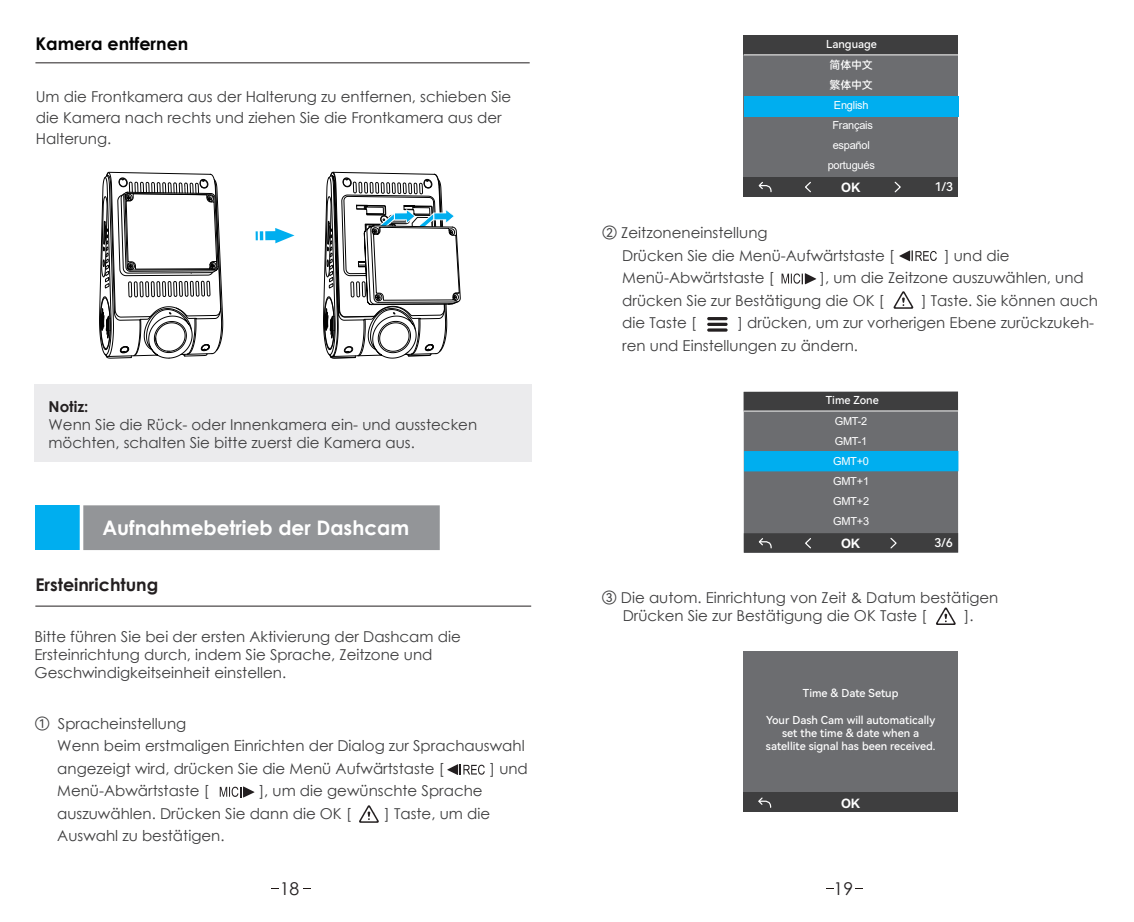
<style>
.page{position:relative;width:1134px;height:922px;background:#fff}
.page>*{position:absolute;margin:0;border:0;box-sizing:border-box;transform-origin:0 0}
.t1{font:700 20px "Century Gothic";color:#fff}
.t2{font:700 17.5px "Century Gothic";color:#030303}
.t3{font:700 17.5px "Century Gothic";color:#231f20}
.t4{font:17.5px "Century Gothic";color:#231f20}
.t5{font:15px/18px "Century Gothic";color:#3e3e3f}
.t6{font:700 15px "Century Gothic";color:#231f20}
.t7{font:12.75px "Harmony OS Sans SC Bold";color:#fff}
.t8{font:12px "Harmony OS Sans SC Medium";color:#fff}
.t9{font:11px/20.2px "Harmony OS Sans SC Medium";color:#fff;text-align:center}
.t10{font:11px/20px "Arial";letter-spacing:-.02em;color:#fff}
.s1{font-family:"Harmony OS Sans SC"}
</style>
<div class="page">
<div style="left:34px;top:384px;width:497px;height:77px;background:#ebebed"></div>
<hr style="left:35px;top:62px;width:495px;height:1px;background:#231f20">
<div style="left:35px;top:505px;width:128px;height:45px;background:#00aeef"></div>
<div style="left:80px;top:505px;width:360px;height:45px;background:#939598"></div>
<hr style="left:35px;top:605px;width:496px;height:1px;background:#231f20">
<svg style="left:256px;top:228px;width:38px;height:15px"></svg>
<svg style="left:99px;top:172px;width:124px;height:187px"></svg>
<svg style="left:323px;top:171px;width:138px;height:187px"></svg>
<svg style="left:447px;top:764px;width:38px;height:10px"></svg>
<svg style="left:220px;top:786px;width:35px;height:11px"></svg>
<svg style="left:359px;top:805px;width:20px;height:17px"></svg>
<div style="left:744px;top:391px;width:214px;height:161px;background:#6c6d70"></div>
<div style="left:744px;top:391px;width:214px;height:20px;background:#3e3e3f"></div>
<div style="left:744px;top:533px;width:214px;height:19px;background:#3e3e3f"></div>
<div style="left:744px;top:451px;width:214px;height:20px;background:#00aeef"></div>
<hr style="left:744px;top:410px;width:214px;height:1px;background:#fff">
<svg style="left:805px;top:538px;width:6px;height:11px"></svg>
<svg style="left:890px;top:538px;width:7px;height:11px"></svg>
<svg style="left:758px;top:538px;width:14px;height:11px"></svg>
<div style="left:744px;top:36px;width:214px;height:160px;background:#6c6d70"></div>
<div style="left:744px;top:36px;width:214px;height:19px;background:#3e3e3f"></div>
<div style="left:744px;top:177px;width:214px;height:19px;background:#3e3e3f"></div>
<div style="left:744px;top:96px;width:214px;height:20px;background:#00aeef"></div>
<hr style="left:744px;top:54px;width:214px;height:1px;background:#fff">
<svg style="left:805px;top:181px;width:6px;height:12px"></svg>
<svg style="left:894px;top:181px;width:7px;height:12px"></svg>
<svg style="left:758px;top:181px;width:14px;height:12px"></svg>
<hr style="left:707px;top:317px;width:21px;height:3px;background:#231f20;border-radius:2px">
<svg style="left:707px;top:322px;width:21px;height:4px"></svg>
<hr style="left:707px;top:328px;width:21px;height:3px;background:#231f20;border-radius:2px">
<svg style="left:899px;top:250px;width:38px;height:11px"></svg>
<svg style="left:781px;top:273px;width:35px;height:11px"></svg>
<svg style="left:893px;top:291px;width:20px;height:18px"></svg>
<svg style="left:936px;top:607px;width:20px;height:18px"></svg>
<div style="left:743px;top:651px;width:215px;height:160px;background:#6c6d70"></div>
<div style="left:743px;top:792px;width:215px;height:19px;background:#3e3e3f"></div>
<svg style="left:758px;top:797px;width:14px;height:11px"></svg>
<p class="t2" style="left:35px;top:30px;width:154px">Kamera entfernen</p>
<p class="t5" style="left:36px;top:85px;width:477px;line-height:21.2px">Um die Frontkamera aus der Halterung zu entfernen, schieben Sie die Kamera nach rechts und ziehen Sie die Frontkamera aus der<br>Halterung.</p>
<p class="t6" style="left:49px;top:395px;width:41px">Notiz:</p>
<p class="t5" style="left:49px;top:415px;width:430px">Wenn Sie die Rück- oder Innenkamera ein- und ausstecken möchten, schalten Sie bitte zuerst die Kamera aus.</p>
<h1 class="t1" style="left:102px;top:512px;width:308px">Aufnahmebetrieb der Dashcam</h1>
<p class="t3" style="left:35px;top:571px;width:124px">Ersteinrichtung</p>
<p class="t5" style="left:35px;top:627px;width:428px">Bitte führen Sie bei der ersten Aktivierung der Dashcam die<br>Ersteinrichtung durch, indem Sie Sprache, Zeitzone und<br>Geschwindigkeitseinheit einstellen.</p>
<p class="t5" style="left:57px;top:711px;width:469px;line-height:22.5px;text-indent:-22px"><span class="s1">①</span> Spracheinstellung<br>Wenn beim erstmaligen Einrichten der Dialog zur Sprachauswahl angezeigt wird, drücken Sie die Menü Aufwärtstaste [</p>
<p class="t5" style="left:490px;top:758px;width:40px">] und</p>
<p class="t5" style="left:57px;top:779px;width:427px;line-height:22.5px;text-indent:202px">], um die gewünschte Sprache auszuwählen. Drücken Sie dann die OK [</p>
<p class="t5" style="left:57px;top:781px;width:153px">Menü-Abwärtstaste [</p>
<p class="t5" style="left:385px;top:803px;width:107px">] Taste, um die</p>
<p class="t5" style="left:57px;top:826px;width:169px">Auswahl zu bestätigen.</p>
<p class="t9" style="left:826px;top:34px;width:52px">Language简体中文繁体中文</p>
<p class="t10" style="left:828px;top:95px;width:49px;text-align:center">English<br>Français español portugués</p>
<p class="t7" style="left:841px;top:178px;width:21px">OK</p>
<p class="t8" style="left:935px;top:179px;width:20px">1/3</p>
<p class="t5" style="left:622px;top:221px;width:274px;line-height:22.5px;text-indent:-20px"><span class="s1">②</span> Zeitzoneneinstellung<br>Drücken Sie die Menü-Aufwärtstaste [</p>
<p class="t5" style="left:944px;top:246px;width:67px">] und die</p>
<p class="t5" style="left:622px;top:266px;width:463px;line-height:22.8px;text-indent:198px">], um die Zeitzone auszuwählen, und drücken Sie zur Bestätigung die OK [</p>
<p class="t5" style="left:622px;top:268px;width:153px">Menü-Abwärtstaste [</p>
<p class="t5" style="left:921px;top:291px;width:178px">] Taste. Sie können auch</p>
<p class="t5" style="left:622px;top:311px;width:473px;line-height:22.8px;text-indent:116px">] drücken, um zur vorherigen Ebene zurückzukeh&shy;ren und Einstellungen zu ändern.</p>
<p class="t5" style="left:622px;top:314px;width:75px">die Taste [</p>
<p class="t9" style="left:826px;top:390px;width:54px">Time Zone</p>
<p class="t10" style="left:833px;top:410px;width:38px">GMT-2<br>GMT-1<br>GMT+0<br>GMT+1<br>GMT+2<br>GMT+3</p>
<p class="t7" style="left:841px;top:534px;width:21px">OK</p>
<p class="t8" style="left:934px;top:534px;width:20px">3/6</p>
<p class="t5" style="left:623px;top:588px;width:377px;text-indent:-21px"><span class="s1">③</span> Die autom. Einrichtung von Zeit &amp; Datum bestätigen<br>Drücken Sie zur Bestätigung die OK Taste [</p>
<p class="t5" style="left:964px;top:606px;width:11px">].</p>
<p class="t9" style="left:803px;top:682px;width:97px">Time &amp; Date Setup</p>
<p class="t9" style="left:766px;top:712px;width:171px;line-height:13.2px">Your Dash Cam will automatically set the time &amp; date when a satellite signal has been received.</p>
<p class="t7" style="left:841px;top:794px;width:21px">OK</p>
<p class="t4" style="left:280px;top:876px;width:21px">18</p>
<p class="t4" style="left:833px;top:876px;width:21px">19</p>
</div>
